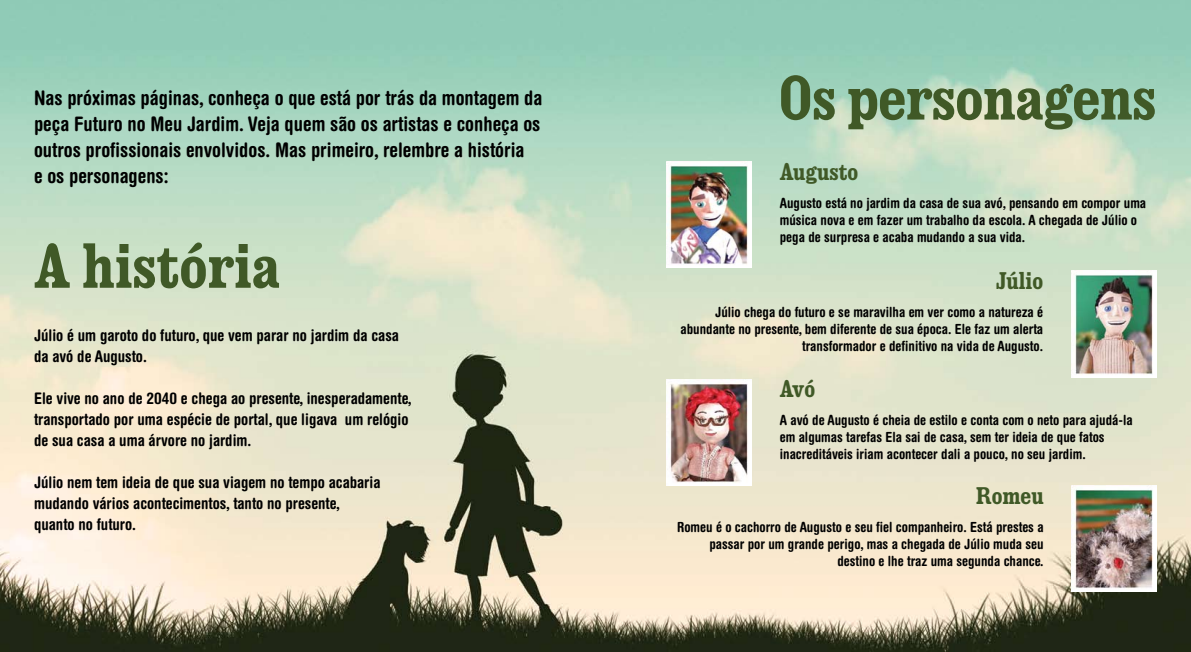
<style>
.page{position:relative;width:1191px;height:652px;background:#fff}
.page>*{position:absolute;margin:0;border:0;box-sizing:border-box;transform-origin:0 0}
.t1{font:65px "Audebaud";letter-spacing:-.01em;color:#405927}
.t2{font:25px "Audebaud";color:#405927}
.t3{font:700 condensed 20px/26px "Helvetica Rounded";color:#000}
.t4{font:700 condensed 16px/21px "Helvetica Rounded";color:#000}
.t5{font:700 condensed 14px/17px "Helvetica Rounded";color:#000}
</style>
<div class="page">
<img style="left:0;top:0;width:1191px;height:652px">
<img style="left:666px;top:162px;width:85px;height:106px">
<img style="left:1072px;top:271px;width:85px;height:106px">
<img style="left:666px;top:379px;width:85px;height:107px">
<img style="left:1072px;top:485px;width:85px;height:107px">
<h3 class="t3" style="left:34px;top:85px;width:510px">Nas próximas páginas, conheça o que está por trás da montagem da peça Futuro no Meu Jardim. Veja quem são os artistas e conheça os outros profissionais envolvidos. Mas primeiro, relembre a história<br>e os personagens:</h3>
<h1 class="t1" style="left:34px;top:243px;width:247px">A história</h1>
<p class="t4" style="left:34px;top:325px;width:366px">Júlio é um garoto do futuro, que vem parar no jardim da casa da avó de Augusto.</p>
<p class="t4" style="left:34px;top:388px;width:379px">Ele vive no ano de 2040 e chega ao presente, inesperadamente, transportado por uma espécie de portal, que ligava um relógio de sua casa a uma árvore no jardim.</p>
<p class="t4" style="left:34px;top:472px;width:348px">Júlio nem tem ideia de que sua viagem no tempo acabaria mudando vários acontecimentos, tanto no presente, quanto no futuro.</p>
<h1 class="t1" style="left:778px;top:75px;width:379px">Os personagens</h1>
<h2 class="t2" style="left:780px;top:163px;width:80px">Augusto</h2>
<p class="t5" style="left:780px;top:194px;width:368px">Augusto está no jardim da casa de sua avó, pensando em compor uma música nova e em fazer um trabalho da escola. A chegada de Júlio o pega de surpresa e acaba mudando a sua vida.</p>
<h2 class="t2" style="left:996px;top:272px;width:49px">Júlio</h2>
<p class="t5" style="left:680px;top:303px;width:364px;text-align:right">Júlio chega do futuro e se maravilha em ver como a natureza é abundante no presente, bem diferente de sua época. Ele faz um alerta transformador e definitivo na vida de Augusto.</p>
<h2 class="t2" style="left:780px;top:379px;width:37px">Avó</h2>
<p class="t5" style="left:780px;top:411px;width:354px">A avó de Augusto é cheia de estilo e conta com o neto para ajudá-la em algumas tarefas Ela sai de casa, sem ter ideia de que fatos inacreditáveis iriam acontecer dali a pouco, no seu jardim.</p>
<h2 class="t2" style="left:976px;top:486px;width:69px">Romeu</h2>
<p class="t5" style="left:677px;top:518px;width:368px;text-align:right">Romeu é o cachorro de Augusto e seu fiel companheiro. Está prestes a passar por um grande perigo, mas a chegada de Júlio muda seu destino e lhe traz uma segunda chance.</p>
</div>
